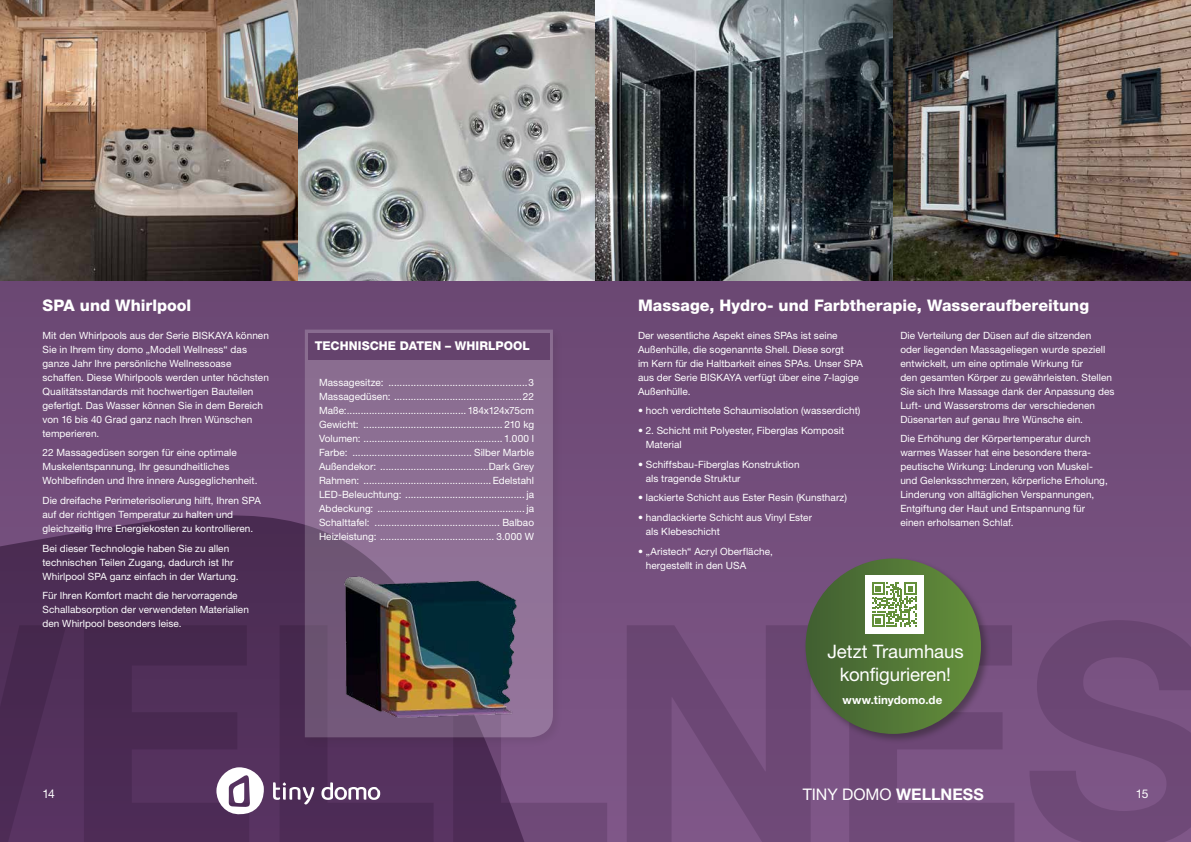
<style>
.page{position:relative;width:1191px;height:842px;background:#734d7b}
.page>*{position:absolute;margin:0;border:0;box-sizing:border-box;transform-origin:0 0}
.t1{font:18.6px/23.2px "Helvetica Neue LT Std";letter-spacing:-.005em;color:#fff;text-align:center}
.t2{font:800 16px "Helvetica Neue LT Std";color:#fff}
.t3{font:16px "Helvetica Neue LT Std";letter-spacing:-.005em;color:#fff}
.t4{font:800 12.1px "Helvetica Neue LT Std";letter-spacing:.005em;color:#fff}
.t5{font:12px "Helvetica Neue LT Std";color:#fff}
.t6{font:700 11.5px "Helvetica Neue LT Std";letter-spacing:.01em;color:#fff}
.t7{font:10px/14px "Helvetica Neue LT Std";letter-spacing:.005em;color:#fff}
.s1{font-weight:700}
</style>
<div class="page">
<svg style="left:0;top:515px;width:547px;height:327px;background:#54325c"></svg>
<img style="left:298px;top:0;width:893px;height:281px">
<img style="left:0;top:0;width:298px;height:281px">
<div style="left:303px;top:328px;width:260px;height:419px;background:#231f20;opacity:.45"></div>
<svg style="left:305px;top:330px;width:248px;height:407px;background:#8b6d92"></svg>
<div style="left:308px;top:333px;width:241px;height:27px;background:#65436d"></div>
<img style="left:308px;top:571px;width:211px;height:157px">
<div style="left:803px;top:556px;width:188px;height:188px;background:#231f20;opacity:.45"></div>
<div style="left:805px;top:558px;width:176px;height:176px;background:linear-gradient(to right,#425e33,#65903c);border-radius:88px"></div>
<div style="left:865px;top:575px;width:58px;height:59px;background:#fff"></div>
<svg style="left:872px;top:582px;width:44px;height:45px"></svg>
<svg style="left:216px;top:767px;width:48px;height:48px;background:#bbadbf"></svg>
<svg style="left:273px;top:782px;width:41px;height:22px"></svg>
<svg style="left:321px;top:782px;width:59px;height:18px"></svg>
<h2 class="t2" style="left:43px;top:295px;width:150px">SPA und Whirlpool</h2>
<p class="t7" style="left:43px;top:328px;width:228px">Mit den Whirlpools aus der Serie BISKAYA können Sie in Ihrem tiny domo „Modell Wellness“ das ganze Jahr Ihre persönliche Wellnessoase schaffen. Diese Whirlpools werden unter höchsten Qualitätsstandards mit hochwertigen Bauteilen gefertigt. Das Wasser können Sie in dem Bereich von 16 bis 40 Grad ganz nach Ihren Wünschen temperieren.</p>
<p class="t7" style="left:43px;top:446px;width:216px">22 Massagedüsen sorgen für eine optimale<br>Muskelentspannung, Ihr gesundheitliches<br>Wohlbefinden und Ihre innere Ausgeglichenheit.</p>
<p class="t7" style="left:43px;top:493px;width:220px">Die dreifache Perimeterisolierung hilft, Ihren SPA auf der richtigen Temperatur zu halten und gleichzeitig Ihre Energiekosten zu kontrollieren.</p>
<p class="t7" style="left:43px;top:541px;width:198px">Bei dieser Technologie haben Sie zu allen technischen Teilen Zugang, dadurch ist Ihr<br>Whirlpool SPA ganz einfach in der Wartung.</p>
<p class="t7" style="left:43px;top:589px;width:208px">Für Ihren Komfort macht die hervorragende<br>Schallabsorption der verwendeten Materialien den Whirlpool besonders leise.</p>
<p class="t4" style="left:315px;top:338px;width:33px">Techni</p>
<p class="t4" style="left:362px;top:338px;width:64px">sche Daten</p>
<p class="t4" style="left:445px;top:338px;width:86px">– WHIRLPOOL</p>
<p class="t7" style="left:319px;top:376px;width:217px;text-align:justify">Massagesitze: ..................................................3<br>Massagedüsen: ..............................................22<br>Maße:...........................................184x124x75cm Gewicht: .................................................. 210 kg Volumen: .................................................. 1.000 l Farbe: ........................................... Silber Marble Außendekor: .......................................Dark Grey Rahmen: ..............................................Edelstahl LED-Beleuchtung: ........................................... ja Abdeckung: ..................................................... ja Schalttafel: ............................................. Balbao Heizleistung: ......................................... 3.000 W</p>
<h2 class="t2" style="left:638px;top:295px;width:453px">Massage, Hydro- und Farbtherapie, Wasseraufbereitung</h2>
<p class="t7" style="left:638px;top:328px;width:226px">Der wesentliche Aspekt eines SPAs ist seine Außenhülle, die sogenannte Shell. Diese sorgt<br>im Kern für die Haltbarkeit eines SPAs. Unser SPA aus der Serie BISKAYA verfügt über eine 7-lagige Außenhülle.</p>
<p class="t7" style="left:638px;top:404px;width:224px">• hoch verdichtete Schaumisolation (wasserdicht)</p>
<p class="t7" style="left:646px;top:423px;width:200px;text-indent:-8px">• 2. Schicht mit Polyester, Fiberglas Komposit<br>Material</p>
<p class="t7" style="left:646px;top:457px;width:155px;text-indent:-8px">• Schiffsbau-Fiberglas Konstruktion als tragende Struktur</p>
<p class="t7" style="left:638px;top:491px;width:210px">• lackierte Schicht aus Ester Resin (Kunstharz)</p>
<p class="t7" style="left:646px;top:510px;width:168px;text-indent:-8px">• handlackierte Schicht aus Vinyl Ester als Klebeschicht</p>
<p class="t7" style="left:646px;top:544px;width:128px;text-indent:-8px">• „Aristech“ Acryl Oberfläche, hergestellt in den USA</p>
<p class="t7" style="left:900px;top:328px;width:216px">Die Verteilung der Düsen auf die sitzenden<br>oder liegenden Massageliegen wurde speziell entwickelt, um eine optimale Wirkung für<br>den gesamten Körper zu gewährleisten. Stellen Sie sich Ihre Massage dank der Anpassung des Luft- und Wasserstroms der verschiedenen Düsenarten auf genau Ihre Wünsche ein.</p>
<p class="t7" style="left:900px;top:432px;width:209px">Die Erhöhung der Körpertemperatur durch warmes Wasser hat eine besondere thera&shy;peutische Wirkung: Linderung von Muskel&shy;und Gelenksschmerzen, körperliche Erholung, Linderung von alltäglichen Verspannungen, Entgiftung der Haut und Entspannung für einen erholsamen Schlaf.</p>
<h1 class="t1" style="left:827px;top:640px;width:138px">Jetzt Traumhaus konfigurieren!</h1>
<p class="t6" style="left:842px;top:692px;width:101px">www.tinydomo.de</p>
<p class="t5" style="left:43px;top:786px;width:14px">14</p>
<h2 class="t3" style="left:802px;top:784px;width:120px">TINY DOMO <span class="s1">WELLNESS</span></h2>
<p class="t5" style="left:1135px;top:786px;width:14px">15</p>
</div>
